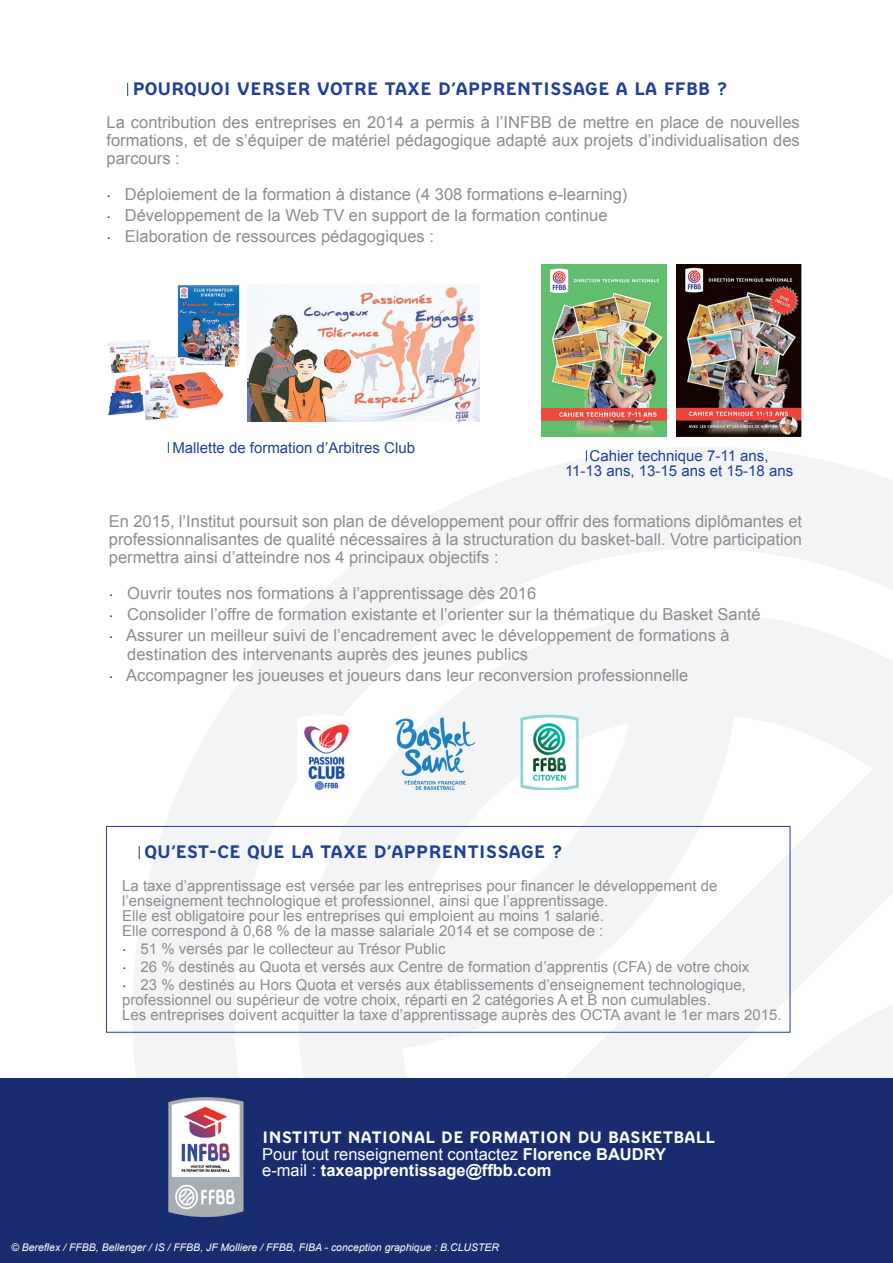
<style>
.page{position:relative;width:893px;height:1263px;background:#fff}
.page>*{position:absolute;margin:0;border:0;box-sizing:border-box;transform-origin:0 0}
.t1{font:18px "FFBB";color:#223f99}
.t2{font:16.5px/21px "Arial";color:#8b8d90}
.t3{font:700 16.5px/16.5px "Arial";color:#fff}
.t4{font:16.5px "FFBB";color:#fff}
.t5{font:15px/15px "Arial";color:#8b8d90}
.t6{font:15px/15px "Arial";color:#223f99;text-align:center}
.t7{font:italic 10.5px "Arial";color:#fff}
.s1{font-weight:400}
</style>
<div class="page">
<svg style="left:132px;top:446px;width:761px;height:632px;fill:#f3f4f5"></svg>
<div style="left:0;top:1078px;width:893px;height:185px;background:#192c70"></div>
<img style="left:168px;top:1097px;width:76px;height:120px">
<div style="left:106px;top:826px;width:684px;height:206px;border:1px solid #223f99"></div>
<svg style="left:139px;top:846px;width:1px;height:13px"></svg>
<img style="left:297px;top:714px;width:59px;height:83px">
<img style="left:297px;top:714px;width:47px;height:66px">
<img style="left:520px;top:774px;width:59px;height:16px">
<img style="left:520px;top:715px;width:59px;height:59px">
<img style="left:393px;top:714px;width:85px;height:81px">
<svg style="left:127px;top:83px;width:1px;height:13px"></svg>
<img style="left:677px;top:265px;width:124px;height:172px">
<img style="left:542px;top:265px;width:124px;height:172px">
<img style="left:108px;top:285px;width:132px;height:136px">
<img style="left:248px;top:285px;width:232px;height:137px">
<p class="t1" style="left:132px;top:79px;width:596px">POURQUOI VERSER VOTRE TAXE D’APPRENTISSAGE A LA FFBB ?</p>
<p class="t2" style="left:106px;top:113px;width:695px;line-height:18px;text-align:justify">La contribution des entreprises en 2014 a permis à l’INFBB de mettre en place de nouvelles formations, et de s’équiper de matériel pédagogique adapté aux projets d’individualisation des parcours :</p>
<p class="t2" style="left:106px;top:184px;width:522px"><sup>.</sup> Déploiement de la formation à distance (4 308 formations e-learning) <sup>.</sup> Développement de la Web TV en support de la formation continue<br><sup>.</sup> Elaboration de ressources pédagogiques :</p>
<p class="t6" style="left:172px;top:440px;width:244px">Mallette de formation d’Arbitres Club</p>
<p class="t6" style="left:565px;top:448px;width:230px">Cahier technique 7-11 ans,<br>11-13 ans, 13-15 ans et 15-18 ans</p>
<p class="t2" style="left:109px;top:513px;width:695px;line-height:18px;text-align:justify">En 2015, l’Institut poursuit son plan de développement pour offrir des formations diplômantes et professionnalisantes de qualité nécessaires à la structuration du basket-ball. Votre participation permettra ainsi d’atteindre nos 4 principaux objectifs :</p>
<p class="t2" style="left:109px;top:583px;width:653px"><sup>.</sup> Ouvrir toutes nos formations à l’apprentissage dès 2016<br><sup>.</sup> Consolider l’offre de formation existante et l’orienter sur la thématique du Basket Santé <sup>.</sup> Assurer un meilleur suivi de l’encadrement avec le développement de formations à</p>
<p class="t2" style="left:109px;top:643px;width:581px;text-indent:18px">destination des intervenants auprès des jeunes publics<br><sup>.</sup> Accompagner les joueuses et joueurs dans leur reconversion professionnelle</p>
<p class="t1" style="left:144px;top:841px;width:420px">QU’EST-CE QUE LA TAXE D’APPRENTISSAGE ?</p>
<p class="t5" style="left:122px;top:878px;width:597px">La taxe d’apprentissage est versée par les entreprises pour financer le développement de l’enseignement technologique et professionnel, ainsi que l’apprentissage.<br>Elle est obligatoire pour les entreprises qui emploient au moins 1 salarié.<br>Elle correspond à 0,68 % de la masse salariale 2014 et se compose de :</p>
<p class="t5" style="left:122px;top:939px;width:628px;line-height:18px"><sup>.</sup> 51 % versés par le collecteur au Trésor Public<br><sup>.</sup> 26 % destinés au Quota et versés aux Centre de formation d’apprentis (CFA) de votre choix <sup>.</sup> 23 % destinés au Hors Quota et versés aux établissements d’enseignement technologique,</p>
<p class="t5" style="left:122px;top:992px;width:661px">professionnel ou supérieur de votre choix, réparti en 2 catégories A et B non cumulables.<br>Les entreprises doivent acquitter la taxe d’apprentissage auprès des OCTA avant le 1er mars 2015.</p>
<p class="t4" style="left:262px;top:1128px;width:455px">INSTITUT NATIONAL DE FORMATION DU BASKETBALL</p>
<p class="t3" style="left:262px;top:1146px;width:405px"><span class="s1">Pour tout renseignement contactez</span> Florence BAUDRY <span class="s1">e-mail :</span> taxeapprentissage@ffbb.com</p>
<p class="t7" style="left:11px;top:1240px;width:489px">© Bereflex / FFBB, Bellenger / IS / FFBB, JF Molliere / FFBB, FIBA - conception graphique : B.CLUSTER</p>
</div>
